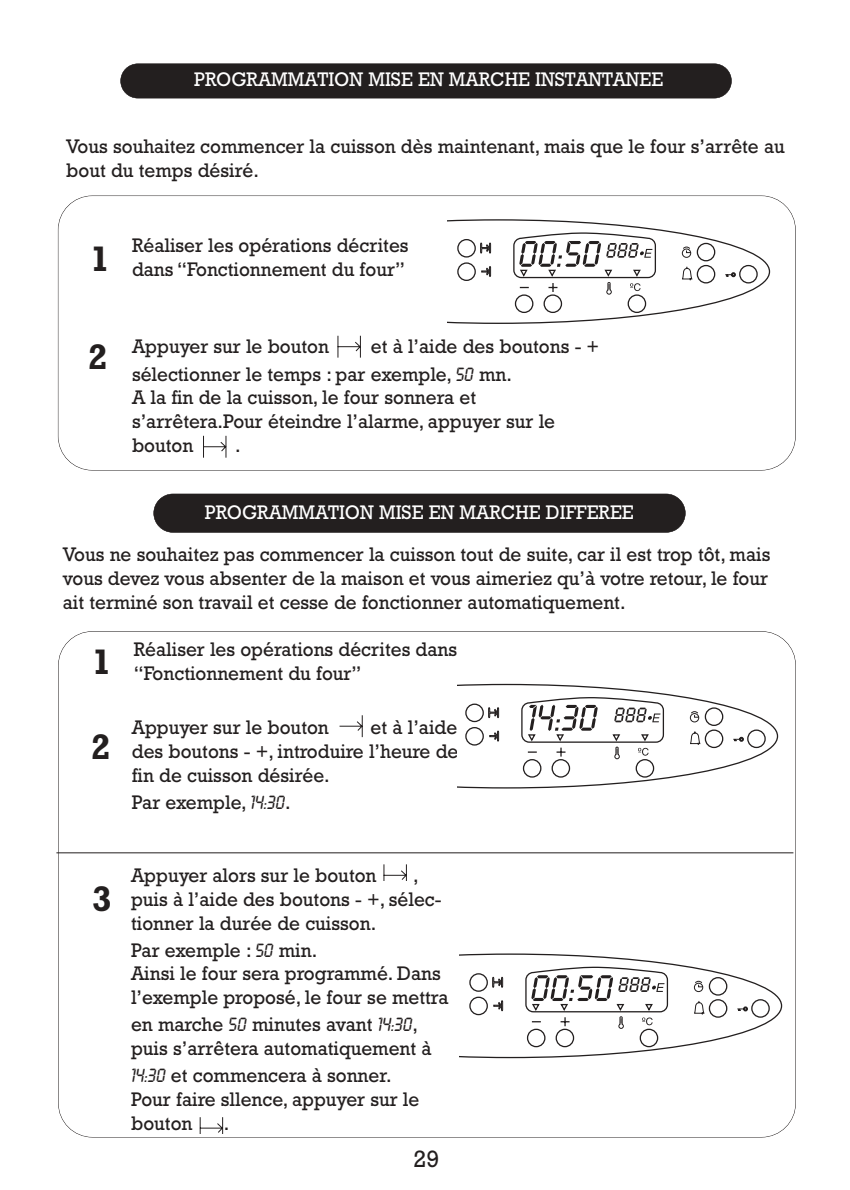
<style>
.page{position:relative;width:850px;height:1190px;background:#fff}
.page>*{position:absolute;margin:0;border:0;box-sizing:border-box;transform-origin:0 0}
.t1{font:700 36px "Rockwell";color:#231f1f}
.t2{font:24px "Rockwell";color:#231f1f}
.t3{font:20px/24px "Rockwell";color:#231f1f;scale:.95 1}
.t4{font:20px "Rockwell";color:#fff;scale:.95 1}
.s1{font-family:"LCDLT"}
</style>
<div class="page">
<div style="left:154px;top:494px;width:531px;height:38px;background:#231f1f;border-radius:19px"></div>
<div style="left:153px;top:494px;width:533px;height:39px;border:1px solid #231f1f;border-radius:20px"></div>
<hr style="left:56px;top:852px;width:737px;height:1px;background:#231f1f">
<svg style="left:339px;top:715px;width:24px;height:23px"></svg>
<svg style="left:199px;top:1117px;width:24px;height:17px"></svg>
<svg style="left:383px;top:864px;width:24px;height:17px"></svg>
<div style="left:121px;top:64px;width:611px;height:34px;background:#231f1f;border-radius:17px"></div>
<div style="left:120px;top:64px;width:612px;height:34px;border:1px solid #231f1f;border-radius:17px"></div>
<svg style="left:337px;top:335px;width:24px;height:23px"></svg>
<svg style="left:203px;top:435px;width:23px;height:23px"></svg>
<svg style="left:448px;top:219px;width:322px;height:105px"></svg>
<svg style="left:460px;top:953px;width:322px;height:105px"></svg>
<svg style="left:457px;top:684px;width:321px;height:105px"></svg>
<p class="t4" style="left:194px;top:73px;width:495px">PROGRAMMATION MISE EN MARCHE INSTANTANEE</p>
<p class="t3" style="left:66px;top:137px;width:758px">Vous souhaitez commencer la cuisson dès maintenant, mais que le four s’arrête au bout du temps désiré.</p>
<h1 class="t1" style="left:90px;top:247px;width:21px">1</h1>
<h1 class="t1" style="left:88px;top:345px;width:21px">2</h1>
<p class="t3" style="left:132px;top:236px;width:293px">Réaliser les opérations décrites dans “Fonctionnement du four”</p>
<p class="t3" style="left:132px;top:335px;width:493px;line-height:27px;text-indent:239px">et à l’aide des boutons - + sélectionner le temps : par exemple, <span class="s1">50</span> mn.</p>
<p class="t3" style="left:132px;top:387px;width:447px">A la fin de la cuisson, le four sonnera et s’arrêtera.Pour éteindre l’alarme, appuyer sur le bouton</p>
<p class="t3" style="left:235px;top:435px;width:7px">.</p>
<p class="t3" style="left:132px;top:337px;width:209px">Appuyer sur le bouton</p>
<p class="t4" style="left:205px;top:505px;width:453px">PROGRAMMATION MISE EN MARCHE DIFFEREE</p>
<p class="t3" style="left:63px;top:545px;width:746px;text-align:justify">Vous ne souhaitez pas commencer la cuisson tout de suite, car il est trop tôt, mais vous devez vous absenter de la maison et vous aimeriez qu’à votre retour, le four ait terminé son travail et cesse de fonctionner automatiquement.</p>
<h1 class="t1" style="left:92px;top:650px;width:21px">1</h1>
<h1 class="t1" style="left:91px;top:734px;width:21px">2</h1>
<p class="t3" style="left:134px;top:639px;width:342px">Réaliser les opérations décrites dans “Fonctionnement du four”</p>
<p class="t3" style="left:132px;top:717px;width:345px;text-align:justify;text-indent:239px">et à l’aide des boutons - +, introduire l’heure de fin de cuisson désirée.</p>
<p class="t3" style="left:132px;top:792px;width:169px">Par exemple, <span class="s1">14:30</span>.</p>
<p class="t3" style="left:132px;top:717px;width:209px">Appuyer sur le bouton</p>
<h1 class="t1" style="left:92px;top:887px;width:21px">3</h1>
<p class="t3" style="left:131px;top:865px;width:260px">Appuyer alors sur le bouton</p>
<p class="t3" style="left:131px;top:865px;width:328px;text-indent:282px">, puis à l’aide des boutons - +, sélec&shy;tionner la durée de cuisson.</p>
<p class="t3" style="left:131px;top:940px;width:336px">Par exemple : <span class="s1">50</span> min.<br>Ainsi le four sera programmé. Dans l’exemple proposé, le four se mettra</p>
<p class="t3" style="left:131px;top:1015px;width:318px">en marche <span class="s1">50</span> minutes avant <span class="s1">14:30</span>, puis s’arrêtera automatiquement à</p>
<p class="t3" style="left:131px;top:1065px;width:305px"><span class="s1">14:30</span> et commencera à sonner.<br>Pour faire sllence, appuyer sur le bouton</p>
<p class="t3" style="left:224px;top:1113px;width:7px">.</p>
<p class="t2" style="left:413px;top:1150px;width:28px">29</p>
</div>
